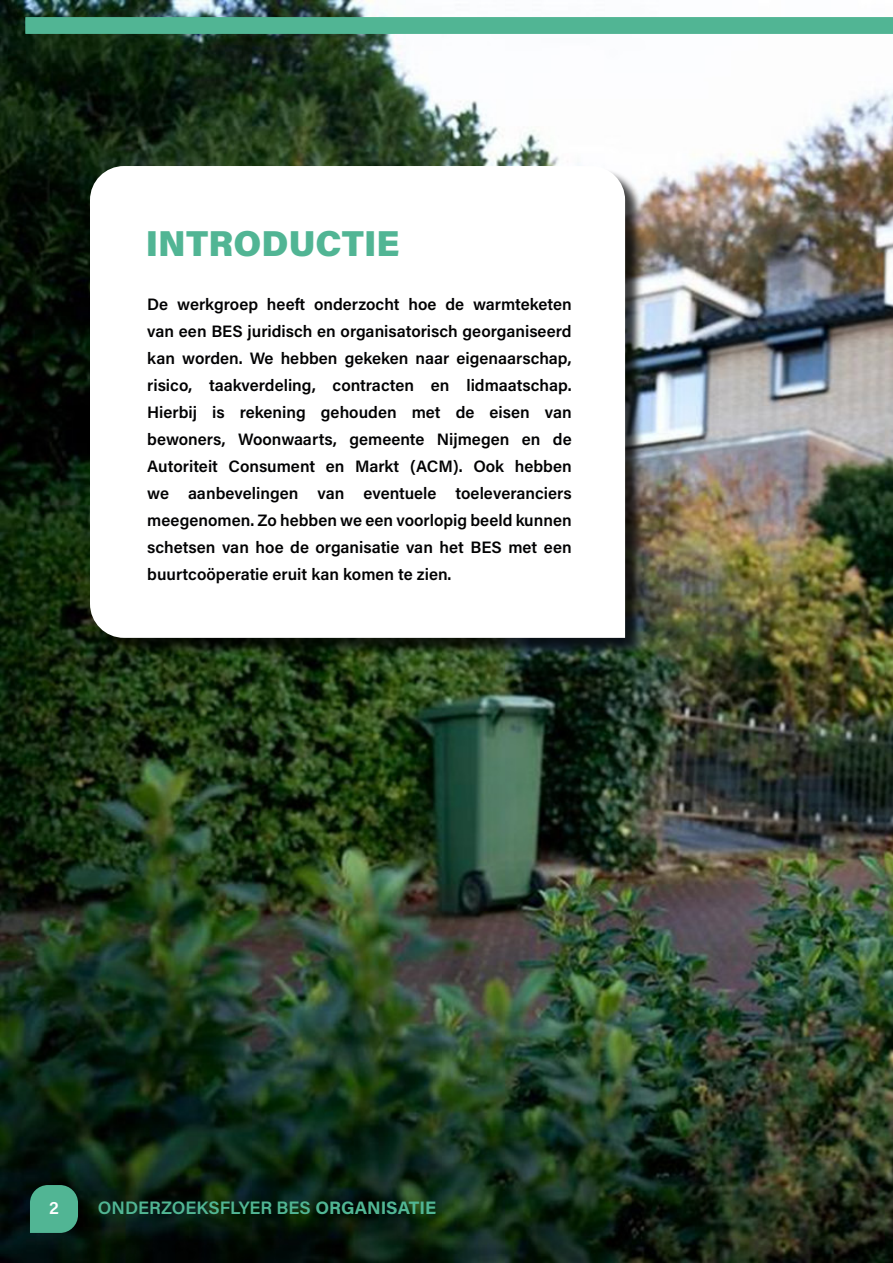
<style>
.page{position:relative;width:893px;height:1263px;background:#fff}
.page>*{position:absolute;margin:0;border:0;box-sizing:border-box;transform-origin:0 0}
.t1{font:900 36px "Acumin Pro";color:#51b594}
.t2{font:600 18px "Acumin Pro";color:#51b694}
.t3{font:100 18px "Acumin Pro";letter-spacing:.015em;color:#51b694}
.t4{font:600 18px "Acumin Pro";color:#fff}
.t5{font:600 16.5px/27px "Acumin Pro";color:#020203;text-align:justify}
.s1{font-weight:700}
</style>
<div class="page">
<img style="left:1px;top:1px;width:892px;height:1262px">
<div style="left:92px;top:168px;width:552px;height:489px;background:#000;opacity:.75"></div>
<svg style="left:90px;top:166px;width:535px;height:472px"></svg>
<div style="left:26px;top:17px;width:867px;height:17px;background:#51b594"></div>
<svg style="left:30px;top:1185px;width:48px;height:48px;background:#49a587"></svg>
<h1 class="t1" style="left:146px;top:218px;width:255px">INTRODUCTIE</h1>
<p class="t5" style="left:147px;top:290px;width:426px">De werkgroep heeft onderzocht hoe de warmteketen van een BES juridisch en organisatorisch georganiseerd kan worden. We hebben gekeken naar eigenaarschap, risico, taakverdeling, contracten en lidmaatschap.<br>Hierbij is rekening gehouden met de eisen van bewoners, Woonwaarts, gemeente Nijmegen en de Autoriteit Consument en Markt (ACM). Ook hebben we aanbevelingen van eventuele toeleveranciers meegenomen. Zo hebben we een voorlopig beeld kunnen schetsen van hoe de organisatie van het BES met een buurtcoöperatie eruit kan komen te zien.</p>
<p class="t3" style="left:147px;top:1195px;width:277px">RZOEKSFLYER BES <span class="s1">ORGANISATIE</span></p>
<p class="t4" style="left:49px;top:1194px;width:11px">2</p>
<p class="t2" style="left:98px;top:1194px;width:340px">ONDERZOEKSFLYER BES <span class="s1">ORGANISATIE</span></p>
</div>
